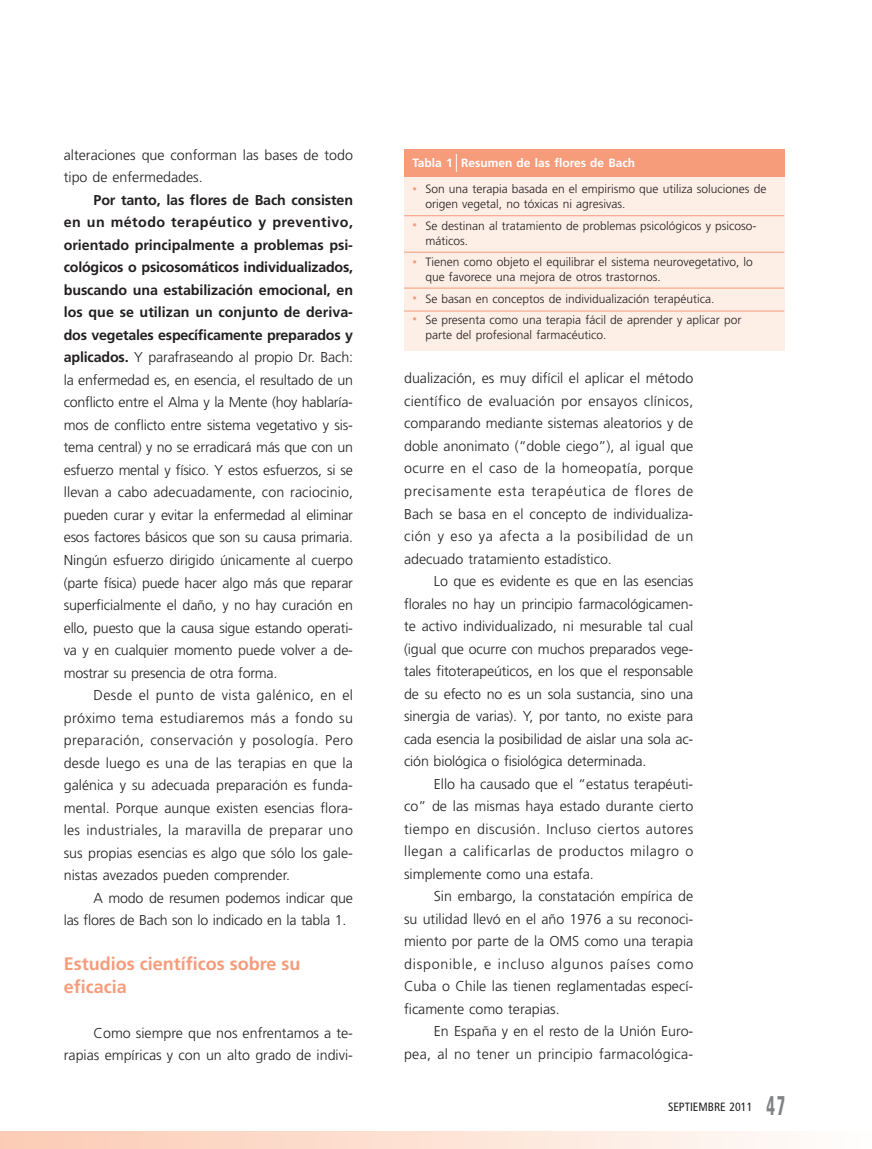
<style>
.page{position:relative;width:872px;height:1149px;background:#fff}
.page>*{position:absolute;margin:0;border:0;box-sizing:border-box;transform-origin:0 0}
.t1{font:900 condensed 27px "Frutiger";color:#808285;scale:.6 1}
.t2{font:700 18px/22.5px "Frutiger";color:#f69c7b}
.t3{font:300 14.25px/22.5px "Frutiger";color:#231f20;text-align:justify}
.t4{font:300 14.25px/22.5px "Frutiger";letter-spacing:.02em;color:#231f20;text-align:right}
.t5{font:300 12px/15px "Frutiger";color:#231f20}
.t6{font:700 12px "Frutiger";color:#fff}
.t7{font:condensed 12px "Frutiger";color:#231f20}
.s1{font-weight:700}
.s2{font-size:9px;color:#f69c7b}
</style>
<div class="page">
<div style="left:0;top:1131px;width:872px;height:17px;background:linear-gradient(to right,#fccab2,#fefdfb)"></div>
<div style="left:404px;top:177px;width:381px;height:174px;background:#fdeee6"></div>
<div style="left:404px;top:149px;width:381px;height:28px;background:#f69c7b"></div>
<svg style="left:456px;top:154px;width:1px;height:18px"></svg>
<hr style="left:404px;top:215px;width:380px;height:1px;background:#f69c7b">
<hr style="left:404px;top:252px;width:380px;height:1px;background:#f69c7b">
<hr style="left:404px;top:287px;width:380px;height:1px;background:#f69c7b">
<hr style="left:404px;top:310px;width:380px;height:1px;background:#f69c7b">
<p class="t3" style="left:64px;top:144px;width:291px">alteraciones que conforman las bases de todo tipo de enfermedades.</p>
<p class="t3" style="left:64px;top:189px;width:291px;text-indent:30px"><span class="s1">Por tanto, las flores de Bach consisten en un método terapéutico y preventivo, orientado principalmente a problemas psi&shy;cológicos o psicosomáticos individualizados, buscando una estabilización emocional, en los que se utilizan un conjunto de deriva&shy;dos vegetales específicamente preparados y aplicados.</span> Y parafraseando al propio Dr. Bach: la enfermedad es, en esencia, el resultado de un conflicto entre el Alma y la Mente (hoy hablaría&shy;mos de conflicto entre sistema vegetativo y sis&shy;tema central) y no se erradicará más que con un esfuerzo mental y físico. Y estos esfuerzos, si se llevan a cabo adecuadamente, con raciocinio, pueden curar y evitar la enfermedad al eliminar esos factores básicos que son su causa primaria.<br>Ningún esfuerzo dirigido únicamente al cuerpo (parte física) puede hacer algo más que reparar superficialmente el daño, y no hay curación en ello, puesto que la causa sigue estando operati&shy;va y en cualquier momento puede volver a de&shy;mostrar su presencia de otra forma.</p>
<p class="t3" style="left:64px;top:684px;width:291px;text-indent:30px">Desde el punto de vista galénico, en el próximo tema estudiaremos más a fondo su preparación, conservación y posología. Pero desde luego es una de las terapias en que la galénica y su adecuada preparación es funda&shy;mental. Porque aunque existen esencias flora&shy;les industriales, la maravilla de preparar uno sus propias esencias es algo que sólo los gale&shy;nistas avezados pueden comprender.</p>
<p class="t3" style="left:64px;top:887px;width:291px;text-indent:30px">A modo de resumen podemos indicar que las flores de Bach son lo indicado en la tabla 1.</p>
<p class="t2" style="left:64px;top:953px;width:238px">Estudios científicos sobre su eficacia</p>
<p class="t3" style="left:64px;top:1022px;width:291px;text-align:right">Como siempre que nos enfrentamos a te&shy;rapias empíricas y con un alto grado de indivi-</p>
<p class="t6" style="left:412px;top:158px;width:224px">Tabla 1 Resumen de las flores de Bach</p>
<p class="t5" style="left:425px;top:182px;width:342px;text-indent:-13px"><span class="s2">•</span> Son una terapia basada en el empirismo que utiliza soluciones de origen vegetal, no tóxicas ni agresivas.</p>
<p class="t5" style="left:425px;top:219px;width:333px;text-indent:-13px"><span class="s2">•</span> Se destinan al tratamiento de problemas psicológicos y psicoso&shy;máticos.</p>
<p class="t5" style="left:425px;top:255px;width:329px;text-indent:-13px"><span class="s2">•</span> Tienen como objeto el equilibrar el sistema neurovegetativo, lo que favorece una mejora de otros trastornos.</p>
<p class="t5" style="left:412px;top:292px;width:303px"><span class="s2">•</span> Se basan en conceptos de individualización terapéutica.</p>
<p class="t5" style="left:425px;top:313px;width:317px;text-indent:-13px"><span class="s2">•</span> Se presenta como una terapia fácil de aprender y aplicar por parte del profesional farmacéutico.</p>
<p class="t3" style="left:404px;top:368px;width:291px">dualización, es muy difícil el aplicar el método científico de evaluación por ensayos clínicos, comparando mediante sistemas aleatorios y de doble anonimato (“doble ciego”), al igual que ocurre en el caso de la homeopatía, porque precisamente esta terapéutica de flores de Bach se basa en el concepto de individualiza&shy;ción y eso ya afecta a la posibilidad de un adecuado tratamiento estadístico.</p>
<p class="t3" style="left:404px;top:571px;width:291px;text-indent:30px">Lo que es evidente es que en las esencias florales no hay un principio farmacológicamen&shy;te activo individualizado, ni mesurable tal cual (igual que ocurre con muchos preparados vege&shy;tales fitoterapeúticos, en los que el responsable de su efecto no es un sola sustancia, sino una sinergia de varias). Y, por tanto, no existe para cada esencia la posibilidad de aislar una sola ac&shy;ción biológica o fisiológica determinada.</p>
<p class="t3" style="left:404px;top:773px;width:291px;text-indent:30px">Ello ha causado que el “estatus terapéuti&shy;co” de las mismas haya estado durante cierto tiempo en discusión. Incluso ciertos autores llegan a calificarlas de productos milagro o simplemente como una estafa.</p>
<p class="t3" style="left:404px;top:886px;width:291px;text-indent:30px">Sin embargo, la constatación empírica de su utilidad llevó en el año 1976 a su reconoci&shy;miento por parte de la OMS como una terapia disponible, e incluso algunos países como Cuba o Chile las tienen reglamentadas especí&shy;ficamente como terapias.</p>
<p class="t4" style="left:404px;top:1021px;width:291px">En España y en el resto de la Unión Euro&shy;pea, al no tener un principio farmacológica-</p>
<p class="t7" style="left:668px;top:1101px;width:86px">SEPTIEMBRE 2011</p>
<h1 class="t1" style="left:766px;top:1094px;width:32px">47</h1>
</div>
